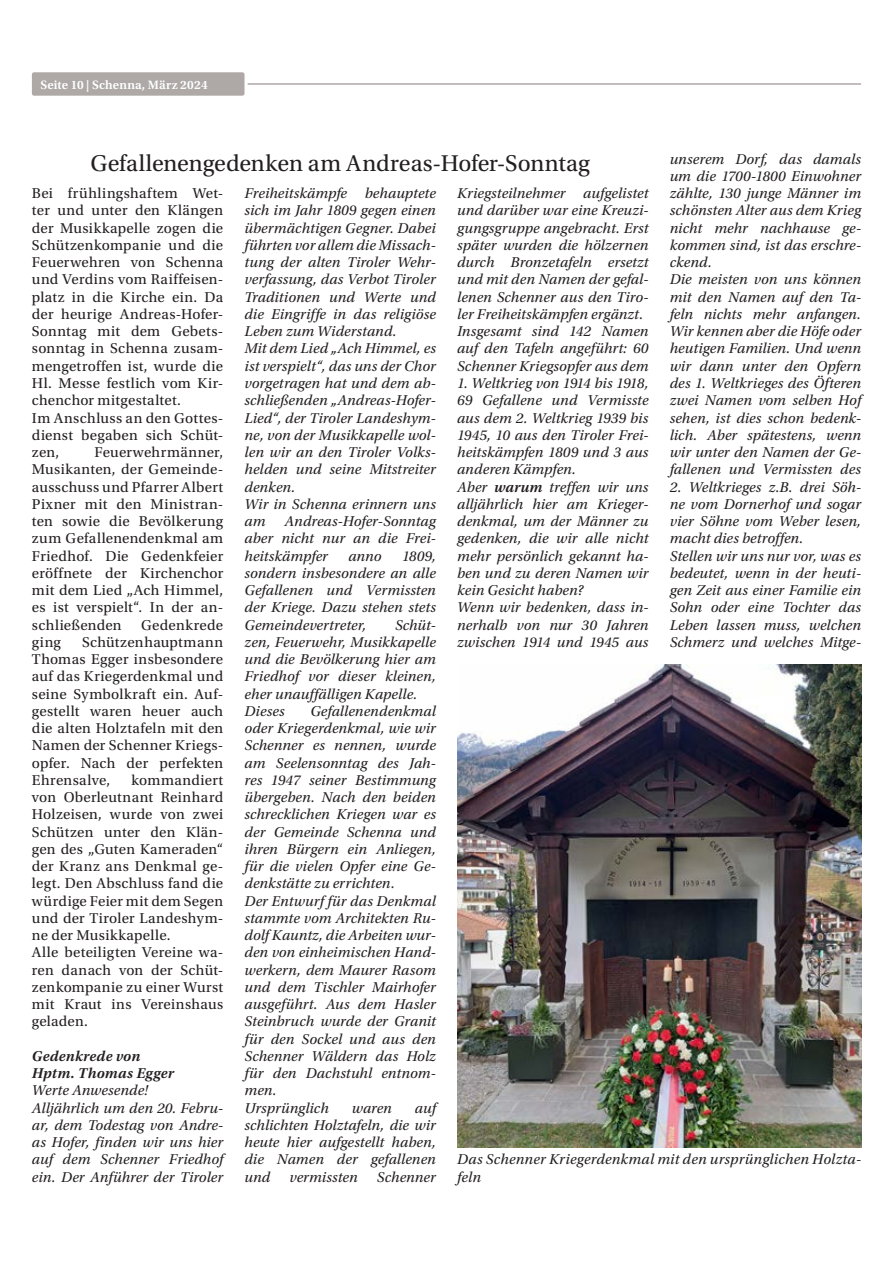
<style>
.page{position:relative;width:893px;height:1263px;background:#fff}
.page>*{position:absolute;margin:0;border:0;box-sizing:border-box;transform-origin:0 0}
.t1{font:24px "Utopia Std";letter-spacing:-.005em;color:#231f20}
.t2{font:italic 15px/17.2px "Utopia Std";letter-spacing:.01em;color:#231f20}
.t3{font:15px/17.2px "Utopia Std";letter-spacing:.015em;color:#231f20}
.t4{font:italic 600 15px/17.2px "Utopia Std";letter-spacing:.02em;color:#231f20}
.t5{font:600 12.75px "Utopia Std";letter-spacing:.015em;color:#fff}
.s1{font-weight:600}
</style>
<div class="page">
<div style="left:32px;top:72px;width:212px;height:24px;background:#aea9a7;border-radius:2px"></div>
<hr style="left:248px;top:83px;width:613px;height:2px;background:#aea9a7">
<img style="left:457px;top:664px;width:404px;height:483px">
<p class="t5" style="left:40px;top:78px;width:169px">Seite 10 | Schenna, März 2024</p>
<p class="t2" style="left:670px;top:150px;width:193px">unserem Dorf, das damals um die 1700-1800 Einwohner zählte, 130 junge Männer im schönsten Alter aus dem Krieg nicht mehr nachhause ge&shy;kommen sind, ist das erschre&shy;ckend.<br>Die meisten von uns können mit den Namen auf den Ta&shy;feln nichts mehr anfangen.<br>Wir kennen aber die Höfe oder heutigen Familien. Und wenn wir dann unter den Opfern des 1. Weltkrieges des Öfteren zwei Namen vom selben Hof sehen, ist dies schon bedenk&shy;lich. Aber spätestens, wenn wir unter den Namen der Ge&shy;fallenen und Vermissten des</p>
<p class="t2" style="left:670px;top:478px;width:193px">2. Weltkrieges z.B. drei Söh&shy;ne vom Dornerhof und sogar vier Söhne vom Weber lesen, macht dies betroffen.<br>Stellen wir uns nur vor, was es bedeutet, wenn in der heuti&shy;gen Zeit aus einer Familie ein<br>Sohn oder eine Tochter das<br>Leben lassen muss, welchen<br>Schmerz und welches Mitge-</p>
<h1 class="t1" style="left:90px;top:150px;width:501px">Gefallenengedenken am Andreas-Hofer-Sonntag</h1>
<p class="t3" style="left:32px;top:185px;width:193px">Bei frühlingshaftem Wet&shy;ter und unter den Klängen der Musikkapelle zogen die<br>Schützenkompanie und die<br>Feuerwehren von Schenna und Verdins vom Raiffeisen&shy;platz in die Kirche ein. Da der heurige Andreas-Hofer-<br>Sonntag mit dem Gebets&shy;sonntag in Schenna zusam&shy;mengetroffen ist, wurde die<br>Hl. Messe festlich vom Kir&shy;chenchor mitgestaltet.<br>Im Anschluss an den Gottes&shy;dienst begaben sich Schüt&shy;zen,</p>
<p class="t2" style="left:244px;top:185px;width:193px">Freiheitskämpfe behauptete sich im Jahr 1809 gegen einen übermächtigen Gegner. Dabei führten vor allem die Missach&shy;tung der alten Tiroler Wehr&shy;verfassung, das Verbot Tiroler<br>Traditionen und Werte und die Eingriffe in das religiöse<br>Leben zum Widerstand.<br>Mit dem Lied „Ach Himmel, es ist verspielt“, das uns der Chor vorgetragen hat und dem ab&shy;schließenden „Andreas-Hofer-<br>Lied“, der Tiroler Landeshym&shy;ne, von der Musikkapelle wol&shy;len wir an den Tiroler Volks&shy;helden und seine Mitstreiter denken.<br>Wir in Schenna erinnern uns am</p>
<p class="t2" style="left:457px;top:185px;width:193px">Kriegsteilnehmer aufgelistet und darüber war eine Kreuzi&shy;gungsgruppe angebracht. Erst später wurden die hölzernen durch Bronzetafeln ersetzt und mit den Namen der gefal&shy;lenen Schenner aus den Tiro&shy;ler Freiheitskämpfen ergänzt.<br>Insgesamt sind 142 Namen auf den Tafeln angeführt: 60<br>Schenner Kriegsopfer aus dem</p>
<p class="t2" style="left:457px;top:375px;width:193px">1. Weltkrieg von 1914 bis 1918,<br>69 Gefallene und Vermisste aus dem 2. Weltkrieg 1939 bis<br>1945, 10 aus den Tiroler Frei&shy;heitskämpfen 1809 und 3 aus anderen Kämpfen.<br>Aber <span class="s1">warum</span> treffen wir uns alljährlich hier am Krieger&shy;denkmal, um der Männer zu gedenken, die wir alle nicht mehr persönlich gekannt ha&shy;ben und zu deren Namen wir kein Gesicht haben?<br>Wenn wir bedenken, dass in&shy;nerhalb von nur 30 Jahren zwischen 1914 und 1945 aus</p>
<p class="t3" style="left:32px;top:444px;width:193px;text-align:justify;text-indent:63px">Feuerwehrmänner, Musikanten, der Gemeinde&shy;ausschuss und Pfarrer Albert Pixner mit den Ministran&shy;ten sowie die Bevölkerung zum Gefallenendenkmal am Friedhof. Die Gedenkfeier eröffnete der Kirchenchor mit dem Lied „Ach Himmel, es ist verspielt“. In der an&shy;schließenden</p>
<p class="t2" style="left:244px;top:513px;width:193px;text-align:justify;text-indent:40px">Andreas-Hofer-Sonntag aber nicht nur an die Frei&shy;heitskämpfer</p>
<p class="t2" style="left:244px;top:547px;width:193px;text-align:justify;text-indent:157px">1809, sondern insbesondere an alle Gefallenen und Vermissten der Kriege. Dazu stehen stets Gemeindevertreter,</p>
<p class="t2" style="left:348px;top:547px;width:35px">anno</p>
<p class="t3" style="left:141px;top:616px;width:84px">Gedenkrede</p>
<p class="t2" style="left:244px;top:616px;width:193px;text-indent:151px">Schüt&shy;zen, Feuerwehr, Musikkapelle und die Bevölkerung hier am<br>Friedhof vor dieser kleinen, eher unauffälligen Kapelle.<br>Dieses</p>
<p class="t3" style="left:32px;top:633px;width:193px;text-align:justify;text-indent:50px">Schützenhauptmann Thomas Egger insbesondere auf das Kriegerdenkmal und seine Symbolkraft ein. Auf&shy;gestellt waren heuer auch die alten Holztafeln mit den Namen der Schenner Kriegs&shy;opfer. Nach der perfekten Ehrensalve,</p>
<p class="t3" style="left:32px;top:633px;width:31px">ging</p>
<p class="t2" style="left:244px;top:702px;width:193px;text-indent:66px">Gefallenendenkmal oder Kriegerdenkmal, wie wir<br>Schenner es nennen, wurde am Seelensonntag des Jah&shy;res 1947 seiner Bestimmung übergeben. Nach den beiden schrecklichen Kriegen war es der Gemeinde Schenna und ihren Bürgern ein Anliegen, für die vielen Opfer eine Ge&shy;denkstätte zu errichten.<br>Der Entwurf für das Denkmal stammte vom Architekten Ru&shy;dolf Kauntz, die Arbeiten wur&shy;den von einheimischen Hand&shy;werkern, dem Maurer Rasom und dem Tischler Mairhofer ausgeführt. Aus dem Hasler<br>Steinbruch wurde der Granit für den Sockel und aus den<br>Schenner Wäldern das Holz für den Dachstuhl entnom&shy;men.<br>Ursprünglich</p>
<p class="t3" style="left:32px;top:771px;width:193px;text-indent:100px">kommandiert von Oberleutnant Reinhard<br>Holzeisen, wurde von zwei<br>Schützen unter den Klän&shy;gen des „Guten Kameraden“ der Kranz ans Denkmal ge&shy;legt. Den Abschluss fand die würdige Feier mit dem Segen und der Tiroler Landeshym&shy;ne der Musikkapelle.<br>Alle beteiligten Vereine wa&shy;ren danach von der Schüt&shy;zenkompanie zu einer Wurst mit Kraut ins Vereinshaus geladen.</p>
<p class="t4" style="left:32px;top:1047px;width:144px">Gedenkrede von<br>Hptm. Thomas Egger</p>
<p class="t2" style="left:32px;top:1082px;width:193px">Werte Anwesende!<br>Alljährlich um den 20. Febru&shy;ar, dem Todestag von Andre&shy;as Hofer, finden wir uns hier auf dem Schenner Friedhof ein. Der Anführer der Tiroler</p>
<p class="t2" style="left:244px;top:1099px;width:193px;text-align:justify;text-indent:170px">auf schlichten Holztafeln, die wir heute hier aufgestellt haben, die Namen der gefallenen und</p>
<p class="t2" style="left:352px;top:1099px;width:42px">waren</p>
<p class="t2" style="left:457px;top:1151px;width:405px">Das Schenner Kriegerdenkmal mit den ursprünglichen Holzta&shy;feln</p>
<p class="t2" style="left:289px;top:1168px;width:70px">vermissten</p>
<p class="t2" style="left:377px;top:1168px;width:60px">Schenner</p>
</div>
